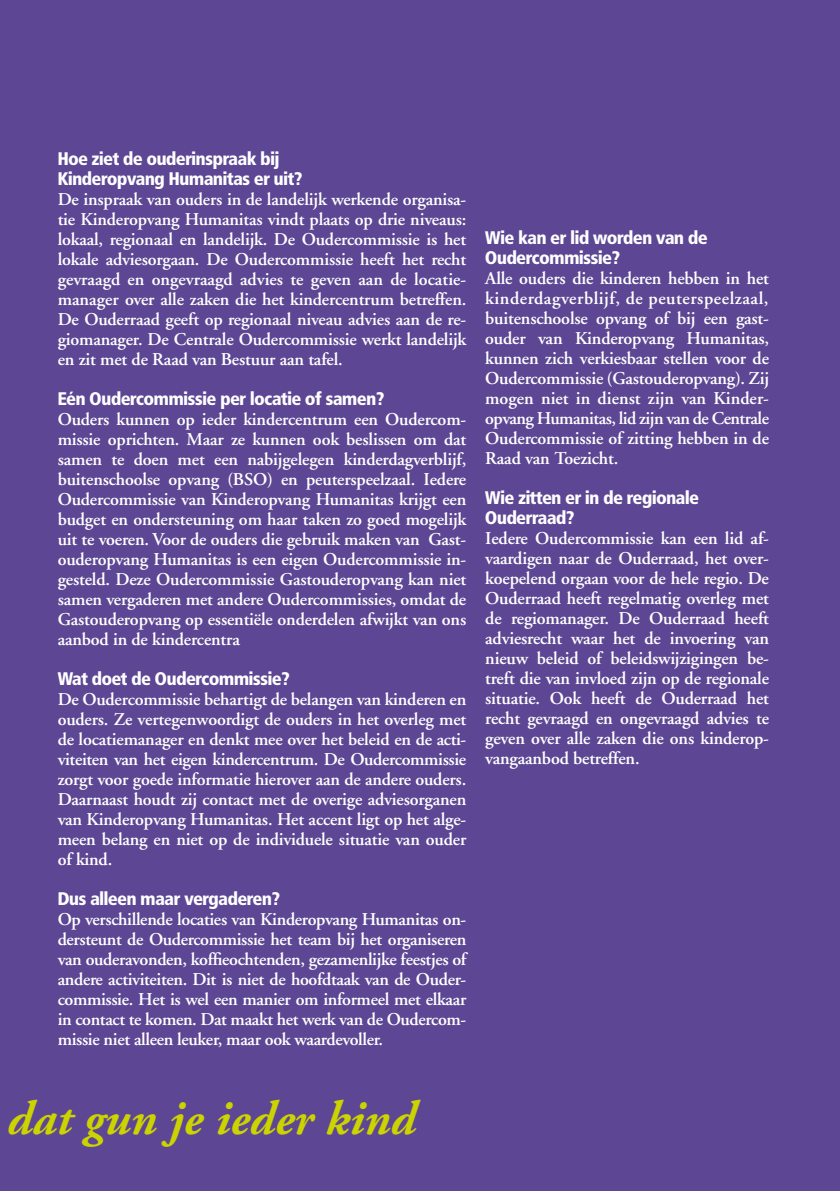
<style>
.page{position:relative;width:840px;height:1191px;background:#fff}
.page>*{position:absolute;margin:0;border:0;box-sizing:border-box;transform-origin:0 0}
.t1{font:italic 700 48px "Adobe Garamond";color:#cbd300}
.t2{font:600 18px/20px "Adobe Garamond";letter-spacing:-.01em;color:#fff;text-align:justify}
.t3{font:900 18px/20px "Frutiger Condensed BQ";letter-spacing:-.01em;color:#fff}
</style>
<div class="page">
<img style="left:0;top:0;width:1px;height:686px">
<div style="left:1px;top:0;width:838px;height:1191px;background:#5d4693"></div>
<p class="t3" style="left:58px;top:148px;width:246px">Hoe ziet de ouderinspraak bij<br>Kinderopvang Humanitas er uit?</p>
<p class="t2" style="left:58px;top:190px;width:410px">De inspraak van ouders in de landelijk werkende organisa&shy;tie Kinderopvang Humanitas vindt plaats op drie niveaus: lokaal, regionaal en landelijk. De Oudercommissie is het lokale adviesorgaan. De Oudercommissie heeft het recht gevraagd en ongevraagd advies te geven aan de locatie&shy;manager over alle zaken die het kindercentrum betreffen.<br>De Ouderraad geeft op regionaal niveau advies aan de re&shy;giomanager. De Centrale Oudercommissie werkt landelijk en zit met de Raad van Bestuur aan tafel.</p>
<p class="t3" style="left:58px;top:388px;width:328px">Eén Oudercommissie per locatie of samen?</p>
<p class="t2" style="left:58px;top:409px;width:410px">Ouders kunnen op ieder kindercentrum een Oudercom&shy;missie oprichten. Maar ze kunnen ook beslissen om dat samen te doen met een nabijgelegen kinderdagverblijf, buitenschoolse opvang (BSO) en peuterspeelzaal. Iedere Oudercommissie van Kinderopvang Humanitas krijgt een budget en ondersteuning om haar taken zo goed mogelijk uit te voeren. Voor de ouders die gebruik maken van Gast&shy;ouderopvang Humanitas is een eigen Oudercommissie in&shy;gesteld. Deze Oudercommissie Gastouderopvang kan niet samen vergaderen met andere Oudercommissies, omdat de Gastouderopvang op essentiële onderdelen afwijkt van ons aanbod in de kindercentra</p>
<p class="t3" style="left:58px;top:668px;width:233px">Wat doet de Oudercommissie?</p>
<p class="t2" style="left:58px;top:689px;width:410px">De Oudercommissie behartigt de belangen van kinderen en ouders. Ze vertegenwoordigt de ouders in het overleg met de locatiemanager en denkt mee over het beleid en de acti&shy;viteiten van het eigen kindercentrum. De Oudercommissie zorgt voor goede informatie hierover aan de andere ouders.<br>Daarnaast houdt zij contact met de overige adviesorganen van Kinderopvang Humanitas. Het accent ligt op het alge&shy;meen belang en niet op de individuele situatie van ouder of kind.</p>
<p class="t3" style="left:58px;top:888px;width:224px">Dus alleen maar vergaderen?</p>
<p class="t2" style="left:58px;top:909px;width:410px">Op verschillende locaties van Kinderopvang Humanitas on&shy;dersteunt de Oudercommissie het team bij het organiseren van ouderavonden, koffieochtenden, gezamenlijke feestjes of andere activiteiten. Dit is niet de hoofdtaak van de Ouder&shy;commissie. Het is wel een manier om informeel met elkaar in contact te komen. Dat maakt het werk van de Oudercom&shy;missie niet alleen leuker, maar ook waardevoller.</p>
<p class="t3" style="left:485px;top:227px;width:224px">Wie kan er lid worden van de<br>Oudercommissie?</p>
<p class="t2" style="left:485px;top:268px;width:285px">Alle ouders die kinderen hebben in het kinderdagverblijf, de peuterspeelzaal, buitenschoolse opvang of bij een gast&shy;ouder van Kinderopvang Humanitas, kunnen zich verkiesbaar stellen voor de Oudercommissie (Gastouderopvang). Zij mogen niet in dienst zijn van Kinder&shy;opvang Humanitas, lid zijn van de Centrale Oudercommissie of zitting hebben in de Raad van Toezicht.</p>
<p class="t3" style="left:485px;top:487px;width:215px">Wie zitten er in de regionale<br>Ouderraad?</p>
<p class="t2" style="left:485px;top:528px;width:285px">Iedere Oudercommissie kan een lid af&shy;vaardigen naar de Ouderraad, het over&shy;koepelend orgaan voor de hele regio. De Ouderraad heeft regelmatig overleg met de regiomanager. De Ouderraad heeft adviesrecht waar het de invoering van nieuw beleid of beleidswijzigingen be&shy;treft die van invloed zijn op de regionale situatie. Ook heeft de Ouderraad het recht gevraagd en ongevraagd advies te geven over alle zaken die ons kinderop&shy;vangaanbod betreffen.</p>
<h1 class="t1" style="left:5px;top:1092px;width:410px">dat gun je ieder kind</h1>
</div>
